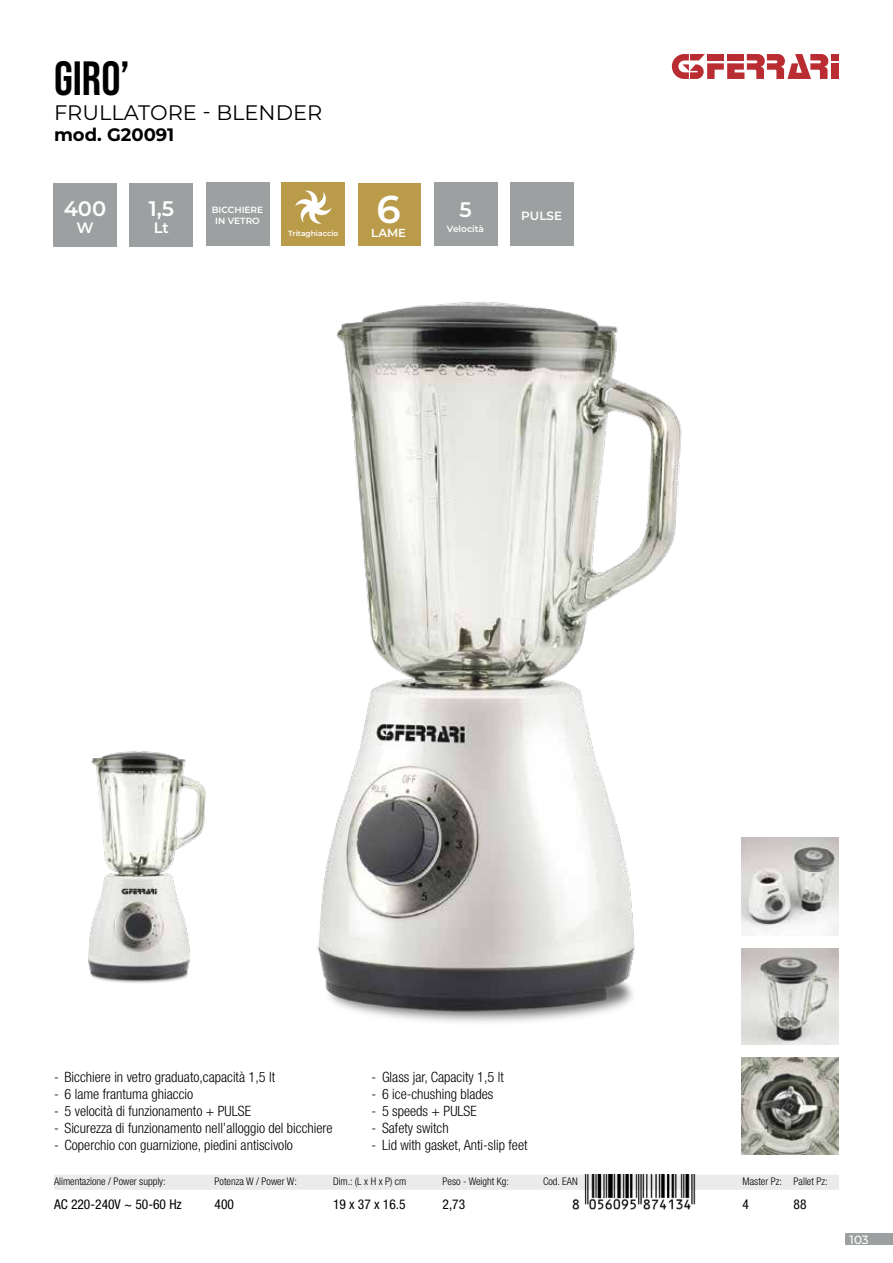
<style>
.page{position:relative;width:893px;height:1263px;background:#fff}
.page>*{position:absolute;margin:0;border:0;box-sizing:border-box;transform-origin:0 0}
.t1{font:48px "Bebas Neue";color:#000}
.t2{font:600 38.7px "Montserrat";color:#fff}
.t3{font:21px "Montserrat";color:#000}
.t4{font:600 21px "Montserrat";color:#fff}
.t5{font:700 18px "Montserrat";color:#000}
.t6{font:600 15px "Montserrat";color:#fff}
.t7{font:300 condensed 14.25px "Helvetica Neue LT Std";color:#000}
.t8{font:condensed 13.5px "Helvetica Neue LT Std";color:#000}
.t9{font:600 12px "Montserrat";letter-spacing:-.005em;color:#fff}
.t10{font:500 12px "Montserrat";color:#fff}
.t11{font:600 11.7px "Montserrat";color:#fff}
.t12{font:300 condensed 10.5px "Helvetica Neue LT Std";color:#000}
.t13{font:600 9px/10.5px "Montserrat";color:#fff;text-align:center}
.t14{font:600 7.5px "Montserrat";color:#fff}
</style>
<div class="page">
<div style="left:845px;top:1233px;width:48px;height:12px;background:#9da0a1"></div>
<div style="left:831px;top:63px;width:8px;height:16px;background:#b92c32"></div>
<div style="left:831px;top:54px;width:8px;height:6px;background:#b92c32"></div>
<svg style="left:672px;top:54px;width:156px;height:25px"></svg>
<img style="left:742px;top:1058px;width:96px;height:96px">
<img style="left:795px;top:948px;width:43px;height:97px">
<img style="left:88px;top:751px;width:73px;height:232px">
<div style="left:54px;top:1175px;width:785px;height:15px;background:#ebebeb"></div>
<div style="left:434px;top:183px;width:63px;height:63px;background:#9da0a1"></div>
<div style="left:510px;top:183px;width:63px;height:63px;background:#9da0a1"></div>
<div style="left:53px;top:183px;width:64px;height:63px;background:#9da0a1"></div>
<div style="left:206px;top:183px;width:63px;height:63px;background:#9da0a1"></div>
<div style="left:130px;top:183px;width:63px;height:63px;background:#9da0a1"></div>
<img style="left:161px;top:229px;width:634px;height:843px">
<div style="left:282px;top:183px;width:63px;height:63px;background:#b99b49"></div>
<svg style="left:295px;top:190px;width:37px;height:34px"></svg>
<div style="left:358px;top:183px;width:63px;height:63px;background:#b99b49"></div>
<img style="left:741px;top:837px;width:98px;height:98px">
<img style="left:572px;top:1174px;width:124px;height:36px">
<h1 class="t1" style="left:54px;top:51px;width:77px">GIRO’</h1>
<h3 class="t3" style="left:54px;top:98px;width:270px">FRULLATORE - BLENDER</h3>
<p class="t5" style="left:54px;top:122px;width:122px">mod. G20091</p>
<h2 class="t2" style="left:377px;top:182px;width:26px">6</h2>
<p class="t11" style="left:371px;top:224px;width:36px">LAME</p>
<h3 class="t4" style="left:64px;top:194px;width:44px">400</h3>
<p class="t9" style="left:521px;top:207px;width:42px">PULSE</p>
<p class="t6" style="left:76px;top:217px;width:19px">W</p>
<h3 class="t4" style="left:149px;top:194px;width:27px">1,5</h3>
<p class="t6" style="left:154px;top:217px;width:17px">Lt</p>
<h3 class="t4" style="left:459px;top:195px;width:14px">5</h3>
<p class="t13" style="left:447px;top:223px;width:39px">Velocità</p>
<p class="t13" style="left:212px;top:205px;width:53px">BICCHIERE<br>IN VETRO</p>
<p class="t14" style="left:288px;top:228px;width:52px">Tritaghiaccio</p>
<p class="t7" style="left:54px;top:1069px;width:223px">- Bicchiere in vetro graduato,capacità 1,5 lt</p>
<p class="t7" style="left:54px;top:1086px;width:141px">- 6 lame frantuma ghiaccio</p>
<p class="t7" style="left:54px;top:1103px;width:198px">- 5 velocità di funzionamento + PULSE</p>
<p class="t7" style="left:54px;top:1120px;width:280px">- Sicurezza di funzionamento nell’alloggio del bicchiere</p>
<p class="t7" style="left:54px;top:1137px;width:241px">- Coperchio con guarnizione, piedini antiscivolo</p>
<p class="t7" style="left:371px;top:1069px;width:134px">- Glass jar, Capacity 1,5 lt</p>
<p class="t7" style="left:371px;top:1086px;width:124px">- 6 ice-chushing blades</p>
<p class="t7" style="left:371px;top:1103px;width:107px">- 5 speeds + PULSE</p>
<p class="t7" style="left:371px;top:1120px;width:79px">- Safety switch</p>
<p class="t7" style="left:371px;top:1137px;width:158px">- Lid with gasket, Anti-slip feet</p>
<p class="t12" style="left:54px;top:1176px;width:113px">Alimentazione / Power supply:</p>
<p class="t12" style="left:215px;top:1176px;width:84px">Potenza W / Power W:</p>
<p class="t12" style="left:333px;top:1176px;width:75px">Dim.: (L x H x P) cm</p>
<p class="t12" style="left:443px;top:1176px;width:68px">Peso - Weight Kg:</p>
<p class="t12" style="left:543px;top:1176px;width:36px">Cod. EAN</p>
<p class="t12" style="left:743px;top:1176px;width:87px">Master Pz: Pallet Pz:</p>
<p class="t8" style="left:54px;top:1196px;width:129px">AC 220-240V ~ 50-60 Hz</p>
<p class="t8" style="left:215px;top:1196px;width:21px">400</p>
<p class="t8" style="left:333px;top:1196px;width:74px">19 x 37 x 16.5</p>
<p class="t8" style="left:443px;top:1196px;width:24px">2,73</p>
<p class="t8" style="left:742px;top:1196px;width:8px">4</p>
<p class="t8" style="left:794px;top:1196px;width:14px">88</p>
<p class="t10" style="left:850px;top:1231px;width:21px">103</p>
</div>
